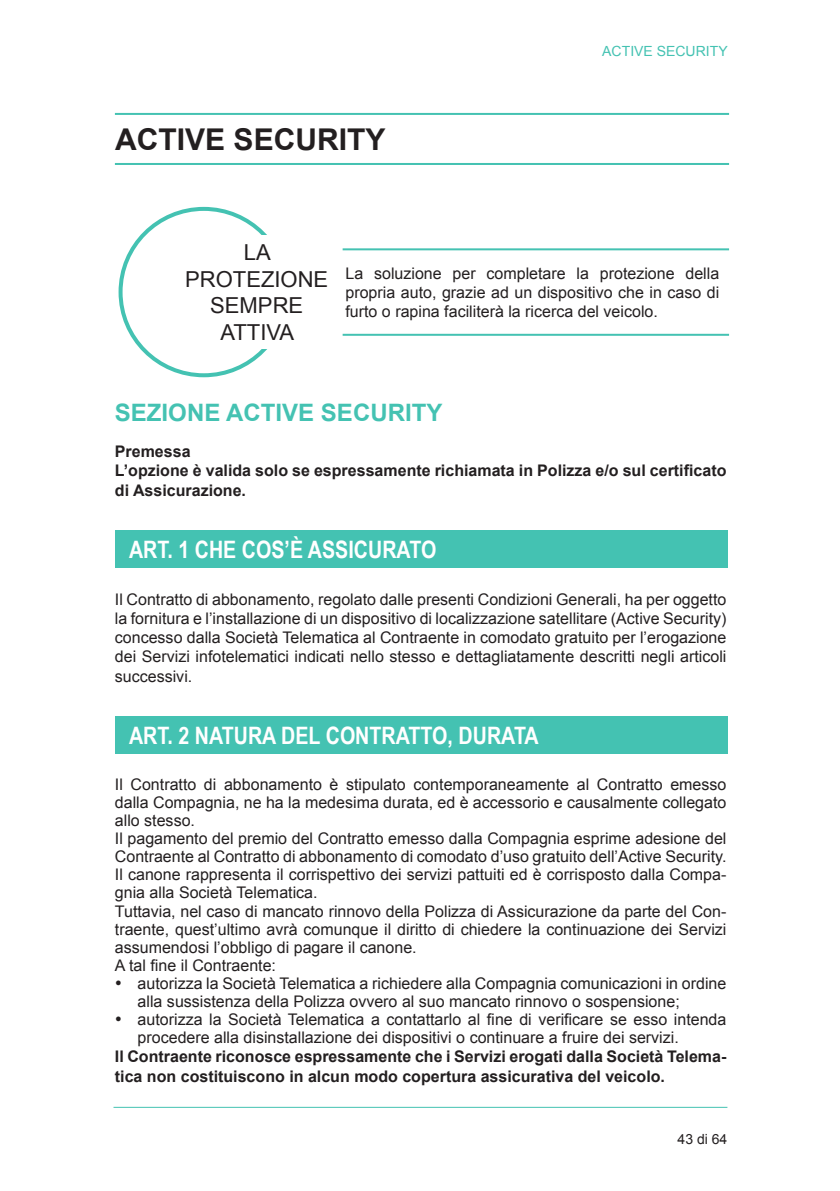
<style>
.page{position:relative;width:840px;height:1191px;background:#fff}
.page>*{position:absolute;margin:0;border:0;box-sizing:border-box;transform-origin:0 0}
.t1{font:700 30px "Arial";color:#231f20}
.t2{font:700 24px "Arial Narrow";color:#fff}
.t3{font:700 24px "Arial";color:#44c2b2}
.t4{font:22px/26.4px "Arial";color:#231f20;text-align:center}
.t5{font:16px/18px "Arial";color:#231f20}
.t6{font:700 16px/19.2px "Arial";color:#231f20}
.t7{font:14px "Arial";color:#44c2b2}
.t8{font:14px "Arial";color:#231f20}
</style>
<div class="page">
<hr style="left:113px;top:1106px;width:614px;height:1px;background:#44c2b2">
<hr style="left:115px;top:113px;width:613px;height:2px;background:#44c2b2">
<hr style="left:115px;top:163px;width:613px;height:2px;background:#44c2b2">
<div style="left:118px;top:207px;width:171px;height:170px;border:4px solid #44c2b2;border-radius:50%"></div>
<hr style="left:342px;top:334px;width:386px;height:2px;background:#44c2b2">
<hr style="left:342px;top:248px;width:386px;height:2px;background:#44c2b2">
<div style="left:215px;top:235px;width:118px;height:114px;background:#fff"></div>
<div style="left:115px;top:530px;width:612px;height:37px;background:#44c2b2"></div>
<div style="left:115px;top:716px;width:612px;height:37px;background:#44c2b2"></div>
<h1 class="t1" style="left:115px;top:120px;width:272px">ACTIVE SECURITY</h1>
<p class="t7" style="left:602px;top:42px;width:127px">ACTIVE SECURITY</p>
<h3 class="t4" style="left:185px;top:240px;width:145px">LA<br>PROTEZIONE<br>SEMPRE<br>ATTIVA</h3>
<p class="t5" style="left:345px;top:264px;width:375px;line-height:19.2px;text-align:justify">La soluzione per completare la protezione della propria auto, grazie ad un dispositivo che in caso di furto o rapina faciliterà la ricerca del veicolo.</p>
<h2 class="t3" style="left:115px;top:397px;width:329px">SEZIONE ACTIVE SECURITY</h2>
<p class="t6" style="left:115px;top:442px;width:612px">Premessa<br>L’opzione è valida solo se espressamente richiamata in Polizza e/o sul certificato di Assicurazione.</p>
<h2 class="t2" style="left:129px;top:531px;width:308px">ART. 1 CHE COS’È ASSICURATO</h2>
<p class="t5" style="left:115px;top:590px;width:612px;line-height:19.2px;text-align:justify">Il Contratto di abbonamento, regolato dalle presenti Condizioni Generali, ha per oggetto la fornitura e l’installazione di un dispositivo di localizzazione satellitare (Active Security) concesso dalla Società Telematica al Contraente in comodato gratuito per l’erogazione dei Servizi infotelematici indicati nello stesso e dettagliatamente descritti negli articoli successivi.</p>
<h2 class="t2" style="left:129px;top:717px;width:411px">ART. 2 NATURA DEL CONTRATTO, DURATA</h2>
<p class="t5" style="left:115px;top:775px;width:612px">Il Contratto di abbonamento è stipulato contemporaneamente al Contratto emesso dalla Compagnia, ne ha la medesima durata, ed è accessorio e causalmente collegato allo stesso.<br>Il pagamento del premio del Contratto emesso dalla Compagnia esprime adesione del Contraente al Contratto di abbonamento di comodato d’uso gratuito dell’Active Security.<br>Il canone rappresenta il corrispettivo dei servizi pattuiti ed è corrisposto dalla Compa&shy;gnia alla Società Telematica.<br>Tuttavia, nel caso di mancato rinnovo della Polizza di Assicurazione da parte del Con&shy;traente, quest’ultimo avrà comunque il diritto di chiedere la continuazione dei Servizi assumendosi l’obbligo di pagare il canone.<br>A tal fine il Contraente:</p>
<p class="t5" style="left:137px;top:974px;width:590px;text-indent:-23px">• autorizza la Società Telematica a richiedere alla Compagnia comunicazioni in ordine alla sussistenza della Polizza ovvero al suo mancato rinnovo o sospensione;</p>
<p class="t5" style="left:137px;top:1010px;width:590px;text-indent:-23px">• autorizza la Società Telematica a contattarlo al fine di verificare se esso intenda procedere alla disinstallazione dei dispositivi o continuare a fruire dei servizi.</p>
<p class="t6" style="left:115px;top:1047px;width:612px">Il Contraente riconosce espressamente che i Servizi erogati dalla Società Telema&shy;tica non costituiscono in alcun modo copertura assicurativa del veicolo.</p>
<p class="t8" style="left:677px;top:1130px;width:51px">43 di 64</p>
</div>
